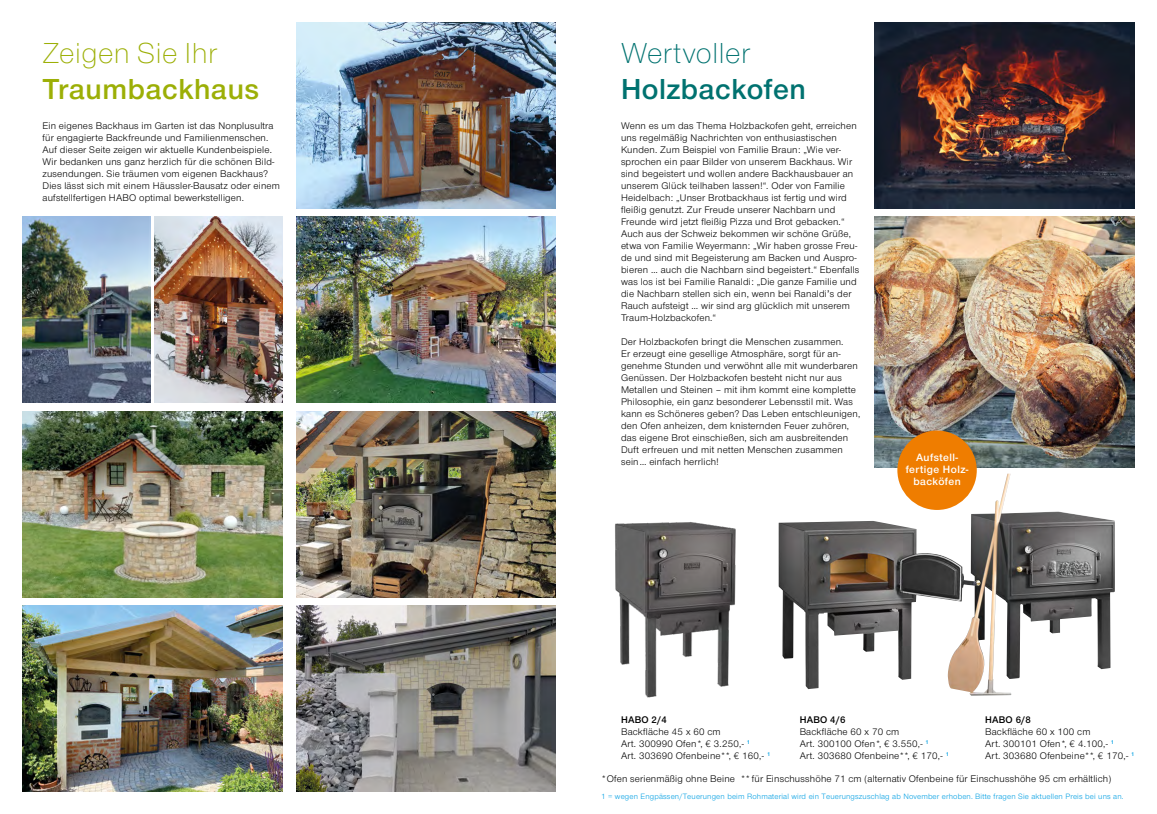
<style>
.page{position:relative;width:1157px;height:814px;background:#fff}
.page>*{position:absolute;margin:0;border:0;box-sizing:border-box;transform-origin:0 0}
.t1{font:30px "Nimbus San Nov Sem Bol";letter-spacing:.02em;color:#9caf06}
.t2{font:300 30px "Nimbus San Nov";letter-spacing:.02em;color:#9caf06}
.t3{font:30px "Nimbus San Nov Sem Bol";letter-spacing:.02em;color:#007270}
.t4{font:300 30px "Nimbus San Nov";letter-spacing:.02em;color:#007270}
.t5{font:11px/12px "Nimbus San Nov Sem Bol";letter-spacing:.04em;color:#fff;text-align:center}
.t6{font:10px/12px "Nimbus San Nov";letter-spacing:.02em;color:#000}
.t7{font:10px "Nimbus San Nov Sem Bol";letter-spacing:.02em;color:#000}
.t8{font:8px "Nimbus San Nov";letter-spacing:.02em;color:#009fe3}
.s1{font-weight:500}
</style>
<div class="page">
<img style="left:874px;top:217px;width:260px;height:251px">
<img style="left:154px;top:217px;width:128px;height:186px">
<img style="left:296px;top:411px;width:260px;height:186px">
<img style="left:23px;top:411px;width:259px;height:186px">
<img style="left:23px;top:605px;width:259px;height:186px">
<img style="left:23px;top:217px;width:127px;height:186px">
<img style="left:296px;top:605px;width:260px;height:186px">
<img style="left:296px;top:23px;width:260px;height:185px">
<img style="left:296px;top:217px;width:260px;height:186px">
<div style="left:897px;top:430px;width:79px;height:80px;background:#ef7d00;border-radius:50%"></div>
<img style="left:874px;top:23px;width:260px;height:185px">
<img style="left:947px;top:473px;width:167px;height:222px">
<img style="left:615px;top:522px;width:121px;height:176px">
<img style="left:778px;top:521px;width:202px;height:168px">
<h1 class="t2" style="left:43px;top:36px;width:176px">Zeigen Sie Ihr</h1>
<h1 class="t1" style="left:43px;top:71px;width:218px">Traumbackhaus</h1>
<h1 class="t4" style="left:621px;top:36px;width:130px">Wertvoller</h1>
<h1 class="t3" style="left:621px;top:71px;width:186px">Holzbackofen</h1>
<p class="t6" style="left:43px;top:119px;width:239px">Ein eigenes Backhaus im Garten ist das Nonplusultra für engagierte Backfreunde und Familienmenschen.<br>Auf dieser Seite zeigen wir aktuelle Kundenbeispiele.<br>Wir bedanken uns ganz herzlich für die schönen Bild&shy;zusendungen. Sie träumen vom eigenen Backhaus?<br>Dies lässt sich mit einem Häussler-Bausatz oder einem aufstellfertigen HABO optimal bewerkstelligen.</p>
<p class="t6" style="left:621px;top:119px;width:240px">Wenn es um das Thema Holzbackofen geht, erreichen uns regelmäßig Nachrichten von enthusiastischen Kunden. Zum Beispiel von Familie Braun: „Wie ver&shy;sprochen ein paar Bilder von unserem Backhaus. Wir sind begeistert und wollen andere Backhausbauer an unserem Glück teilhaben lassen!“. Oder von Familie Heidelbach: „Unser Brotbackhaus ist fertig und wird fleißig genutzt. Zur Freude unserer Nachbarn und Freunde wird jetzt fleißig Pizza und Brot gebacken.“ Auch aus der Schweiz bekommen wir schöne Grüße, etwa von Familie Weyermann: „Wir haben grosse Freu&shy;de und sind mit Begeisterung am Backen und Auspro&shy;bieren … auch die Nachbarn sind begeistert.“ Ebenfalls was los ist bei Familie Ranaldi: „Die ganze Familie und die Nachbarn stellen sich ein, wenn bei Ranaldi<span class="s1">’</span>s der Rauch aufsteigt … wir sind arg glücklich mit unserem Traum-Holzbackofen.“</p>
<p class="t6" style="left:621px;top:335px;width:241px">Der Holzbackofen bringt die Menschen zusammen.<br>Er erzeugt eine gesellige Atmosphäre, sorgt für an&shy;genehme Stunden und verwöhnt alle mit wunderbaren Genüssen. Der Holzbackofen besteht nicht nur aus Metallen und Steinen – mit ihm kommt eine komplette Philosophie, ein ganz besonderer Lebensstil mit. Was kann es Schöneres geben? Das Leben entschleunigen, den Ofen anheizen, dem knisternden Feuer zuhören, das eigene Brot einschießen, sich am ausbreitenden Duft erfreuen und mit netten Menschen zusammen sein … einfach herrlich!</p>
<p class="t5" style="left:905px;top:451px;width:64px">Aufstell&shy;fertige Holz&shy;backöfen</p>
<p class="t7" style="left:985px;top:713px;width:47px">HABO 6/8</p>
<p class="t6" style="left:985px;top:725px;width:151px">Backfläche 60 x 100 cm<br>Art. 300101 Ofen*, € 4.100,- <sup>1<br></sup>Art. 303680 Ofenbeine**, € 170,- <sup>1</sup></p>
<p class="t6" style="left:601px;top:773px;width:511px">*Ofen serienmäßig ohne Beine **für Einschusshöhe 71 cm (alternativ Ofenbeine für Einschusshöhe 95 cm erhältlich)</p>
<p class="t8" style="left:601px;top:792px;width:524px">1 = wegen Engpässen/Teuerungen beim Rohmaterial wird ein Teuerungszuschlag ab November erhoben. Bitte fragen Sie aktuellen Preis bei uns an.</p>
<p class="t7" style="left:621px;top:713px;width:47px">HABO 2/4</p>
<p class="t6" style="left:621px;top:725px;width:151px">Backfläche 45 x 60 cm<br>Art. 300990 Ofen*, € 3.250,- <sup>1<br></sup>Art. 303690 Ofenbeine**, € 160,- <sup>1</sup></p>
<p class="t7" style="left:799px;top:713px;width:47px">HABO 4/6</p>
<p class="t6" style="left:799px;top:725px;width:151px">Backfläche 60 x 70 cm<br>Art. 300100 Ofen*, € 3.550,- <sup>1<br></sup>Art. 303680 Ofenbeine**, € 170,- <sup>1</sup></p>
</div>
